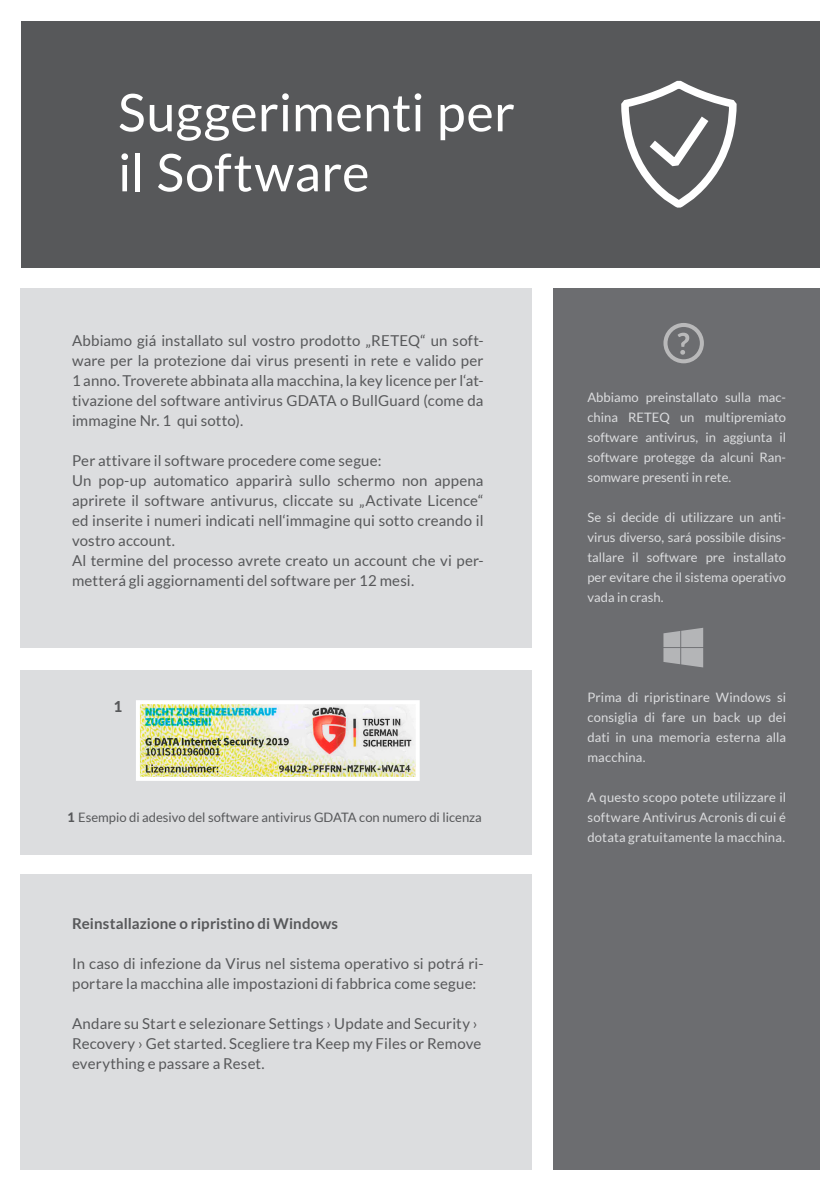
<style>
.page{position:relative;width:840px;height:1191px;background:#fff}
.page>*{position:absolute;margin:0;border:0;box-sizing:border-box;transform-origin:0 0}
.Überschriften{font:52px/60px "Lato";letter-spacing:.005em;color:#fff}
.Fließtext{font:15px/20px "Lato";letter-spacing:.01em;color:#57585a}
.Fließtext-2{font:700 15px "Lato";letter-spacing:.01em;color:#57585a}
.Fließtext-3{font:800 15px "Lato";color:#57585a}
.Hinweistext{font:13px/20px "Lato";color:#dcdddf;text-align:justify}
.Hinweistext-2{font:13px "Lato";color:#57585a}
.s1{font-weight:800}
</style>
<div class="page">
<div style="left:21px;top:21px;width:797px;height:246px;background:#57585a"></div>
<svg style="left:621px;top:84px;width:116px;height:124px"></svg>
<div style="left:21px;top:874px;width:510px;height:295px;background:#dcdddf"></div>
<div style="left:552px;top:288px;width:266px;height:881px;background:#6c6d70"></div>
<div style="left:21px;top:288px;width:510px;height:360px;background:#dcdddf"></div>
<div style="left:21px;top:670px;width:510px;height:184px;background:#dcdddf"></div>
<img style="left:141px;top:705px;width:273px;height:71px">
<div style="left:136px;top:700px;width:283px;height:81px;border:4px solid #fff"></div>
<svg style="left:663px;top:628px;width:39px;height:39px;background:#a6a7aa"></svg>
<svg style="left:663px;top:323px;width:40px;height:40px"></svg>
<p class="Überschriften" style="left:118px;top:82px;width:398px">Suggerimenti per il Software</p>
<p class="Fließtext" style="left:72px;top:330px;width:413px;text-align:justify">Abbiamo giá installato sul vostro prodotto „RETEQ“ un soft&shy;ware per la protezione dai virus presenti in rete e valido per 1 anno. Troverete abbinata alla macchina, la key licence per l‘at&shy;tivazione del software antivirus GDATA o BullGuard (come da immagine Nr. 1 qui sotto).</p>
<p class="Fließtext" style="left:72px;top:450px;width:311px">Per attivare il software procedere come segue:</p>
<p class="Fließtext" style="left:72px;top:470px;width:413px;text-align:justify">Un pop-up automatico apparirà sullo schermo non appena aprirete il software antivurus, cliccate su „Activate Licence“ ed inserite i numeri indicati nell‘immagine qui sotto creando il vostro account.</p>
<p class="Fließtext" style="left:72px;top:550px;width:413px">Al termine del processo avrete creato un account che vi per&shy;metterá gli aggiornamenti del software per 12 mesi.</p>
<p class="Fließtext-3" style="left:114px;top:696px;width:10px">1</p>
<p class="Hinweistext-2" style="left:68px;top:810px;width:415px"><span class="s1">1</span> Esempio di adesivo del software antivirus GDATA con numero di licenza</p>
<p class="Fließtext-2" style="left:72px;top:914px;width:267px">Reinstallazione o ripristino di Windows</p>
<p class="Fließtext" style="left:72px;top:953px;width:413px">In caso di infezione da Virus nel sistema operativo si potrá ri&shy;portare la macchina alle impostazioni di fabbrica come segue:</p>
<p class="Fließtext" style="left:72px;top:1013px;width:407px">Andare su Start e selezionare Settings › Update and Security ›</p>
<p class="Fließtext" style="left:72px;top:1033px;width:410px">Recovery › Get started. Scegliere tra Keep my Files or Remove</p>
<p class="Fließtext" style="left:72px;top:1053px;width:194px">everything e passare a Reset.</p>
<p class="Hinweistext" style="left:587px;top:387px;width:200px">Abbiamo preinstallato sulla mac&shy;china RETEQ un multipremiato software antivirus, in aggiunta il software protegge da alcuni Ran&shy;somware presenti in rete.</p>
<p class="Hinweistext" style="left:587px;top:507px;width:200px">Se si decide di utilizzare un anti&shy;virus diverso, sará possibile disins&shy;tallare il software pre installato per evitare che il sistema operativo vada in crash.</p>
<p class="Hinweistext" style="left:587px;top:687px;width:200px">Prima di ripristinare Windows si consiglia di fare un back up dei dati in una memoria esterna alla macchina.</p>
<p class="Hinweistext" style="left:587px;top:787px;width:200px">A questo scopo potete utilizzare il software Antivirus Acronis di cui é dotata gratuitamente la macchina.</p>
</div>
